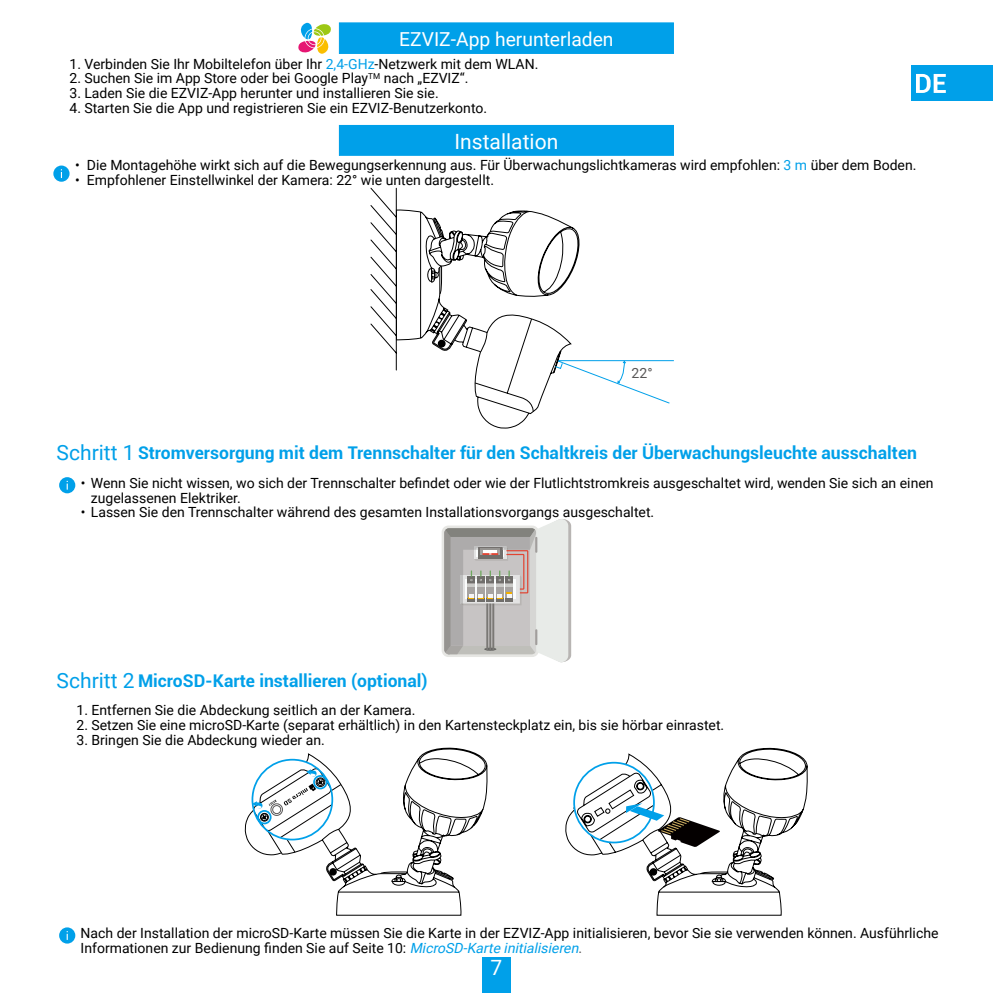
<style>
.page{position:relative;width:993px;height:993px;background:#fff}
.page>*{position:absolute;margin:0;border:0;box-sizing:border-box;transform-origin:0 0}
.t1{font:21px "Roboto";color:#fff}
.t2{font:19.25px "Roboto";color:#fff}
.t3{font:700 17.5px "Roboto";color:#00a0e9}
.t4{font:14px/14.9px "Roboto";color:#000}
.t5{font:14px "Roboto";color:#595757}
.s1{color:#00a0e9}
.s2{font-weight:400;font-size:21px}
.s3{font-style:italic;color:#00a0e9}
.s4{color:#595757}
</style>
<div class="page">
<div style="left:482px;top:956px;width:28px;height:36px;background:#00a0e9"></div>
<div style="left:911px;top:66px;width:81px;height:35px;background:#00a0e9"></div>
<svg style="left:916px;top:74px;width:29px;height:19px"></svg>
<div style="left:339px;top:23px;width:334px;height:31px;background:#00a0e9"></div>
<div style="left:339px;top:125px;width:334px;height:30px;background:#00a0e9"></div>
<svg style="left:53px;top:165px;width:16px;height:17px"></svg>
<svg style="left:370px;top:187px;width:304px;height:241px"></svg>
<svg style="left:59px;top:477px;width:16px;height:16px"></svg>
<div style="left:441px;top:525px;width:97px;height:131px;background:#e6e6e3;border-radius:7px"></div>
<svg style="left:444px;top:519px;width:127px;height:144px"></svg>
<svg style="left:307px;top:747px;width:180px;height:168px"></svg>
<svg style="left:245px;top:757px;width:163px;height:118px"></svg>
<svg style="left:565px;top:747px;width:242px;height:168px"></svg>
<svg style="left:574px;top:762px;width:146px;height:84px"></svg>
<svg style="left:59px;top:927px;width:16px;height:16px"></svg>
<svg style="left:298px;top:23px;width:33px;height:31px"></svg>
<h2 class="t2" style="left:399px;top:26px;width:216px">EZVIZ-App herunterladen</h2>
<p class="t4" style="left:69px;top:56px;width:470px">1. Verbinden Sie Ihr Mobiltelefon über Ihr <span class="s1">2,4-GHz</span>-Netzwerk mit dem WLAN.</p>
<p class="t4" style="left:69px;top:70px;width:400px">2. Suchen Sie im App Store oder bei Google Play<sup>TM</sup> nach „EZVIZ“.</p>
<p class="t4" style="left:69px;top:85px;width:370px">3. Laden Sie die EZVIZ-App herunter und installieren Sie sie.</p>
<p class="t4" style="left:69px;top:100px;width:419px">4. Starten Sie die App und registrieren Sie ein EZVIZ-Benutzerkonto.</p>
<h1 class="t1" style="left:454px;top:126px;width:105px">Installation</h1>
<p class="t4" style="left:75px;top:157px;width:842px">• Die Montagehöhe wirkt sich auf die Bewegungserkennung aus. Für Überwachungslichtkameras wird empfohlen: <span class="s1">3 m</span> über dem Boden.</p>
<p class="t4" style="left:75px;top:172px;width:420px">• Empfohlener Einstellwinkel der Kamera: 22° wie unten dargestellt.</p>
<p class="t5" style="left:631px;top:363px;width:22px">22°</p>
<p class="t3" style="left:57px;top:440px;width:861px"><span class="s2">Schritt 1</span> Stromversorgung mit dem Trennschalter für den Schaltkreis der Überwachungsleuchte ausschalten</p>
<p class="t4" style="left:91px;top:474px;width:843px;text-indent:-10px">• Wenn Sie nicht wissen, wo sich der Trennschalter befindet oder wie der Flutlichtstromkreis ausgeschaltet wird, wenden Sie sich an einen zugelassenen Elektriker.</p>
<p class="t4" style="left:81px;top:504px;width:574px">• Lassen Sie den Trennschalter während des gesamten Installationsvorgangs ausgeschaltet.</p>
<p class="t3" style="left:57px;top:667px;width:372px"><span class="s2">Schritt 2</span> MicroSD-Karte installieren (optional)</p>
<p class="t4" style="left:76px;top:702px;width:340px">1. Entfernen Sie die Abdeckung seitlich an der Kamera.</p>
<p class="t4" style="left:76px;top:717px;width:649px">2. Setzen Sie eine microSD-Karte (separat erhältlich) in den Kartensteckplatz ein, bis sie hörbar einrastet.</p>
<p class="t4" style="left:76px;top:732px;width:250px">3. Bringen Sie die Abdeckung wieder an.</p>
<p class="t4" style="left:81px;top:924px;width:859px">Nach der Installation der microSD-Karte müssen Sie die Karte in der EZVIZ-App initialisieren, bevor Sie sie verwenden können. Ausführliche<br>Informationen zur Bedienung finden Sie auf Seite 10: <span class="s3">MicroSD-Karte initialisieren</span><span class="s4">.</span></p>
<h1 class="t1" style="left:490px;top:952px;width:13px">7</h1>
</div>
